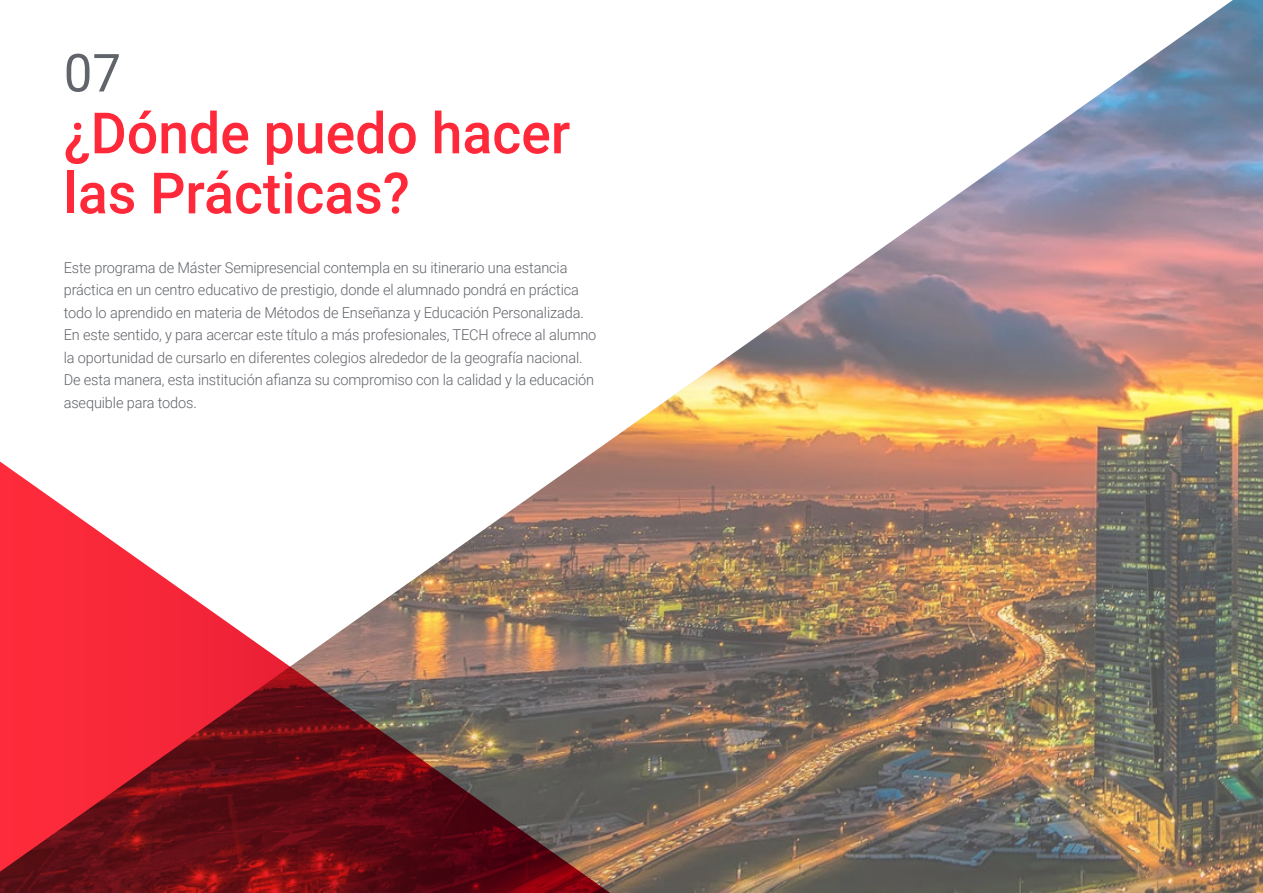
<style>
.page{position:relative;width:1263px;height:893px;background:#fff}
.page>*{position:absolute;margin:0;border:0;box-sizing:border-box;transform-origin:0 0}
.t1{font:500 57px/60px "Roboto";color:#ff293a}
.t2{font:52.5px "Roboto";color:#61646a}
.t3{font:300 15px/22.5px "Roboto";letter-spacing:-.01em;color:#61646a}
</style>
<div class="page">
<img style="left:602px;top:0;width:661px;height:893px">
<svg style="left:0;top:446px;width:640px;height:447px"></svg>
<h2 class="t2" style="left:64px;top:36px;width:59px">07</h2>
<h1 class="t1" style="left:64px;top:101px;width:508px">¿Dónde puedo hacer las Prácticas?</h1>
<p class="t3" style="left:64px;top:255px;width:534px">Este programa de Máster Semipresencial contempla en su itinerario una estancia práctica en un centro educativo de prestigio, donde el alumnado pondrá en práctica todo lo aprendido en materia de Métodos de Enseñanza y Educación Personalizada.<br>En este sentido, y para acercar este título a más profesionales, TECH ofrece al alumno la oportunidad de cursarlo en diferentes colegios alrededor de la geografía nacional.<br>De esta manera, esta institución afianza su compromiso con la calidad y la educación asequible para todos.</p>
</div>
